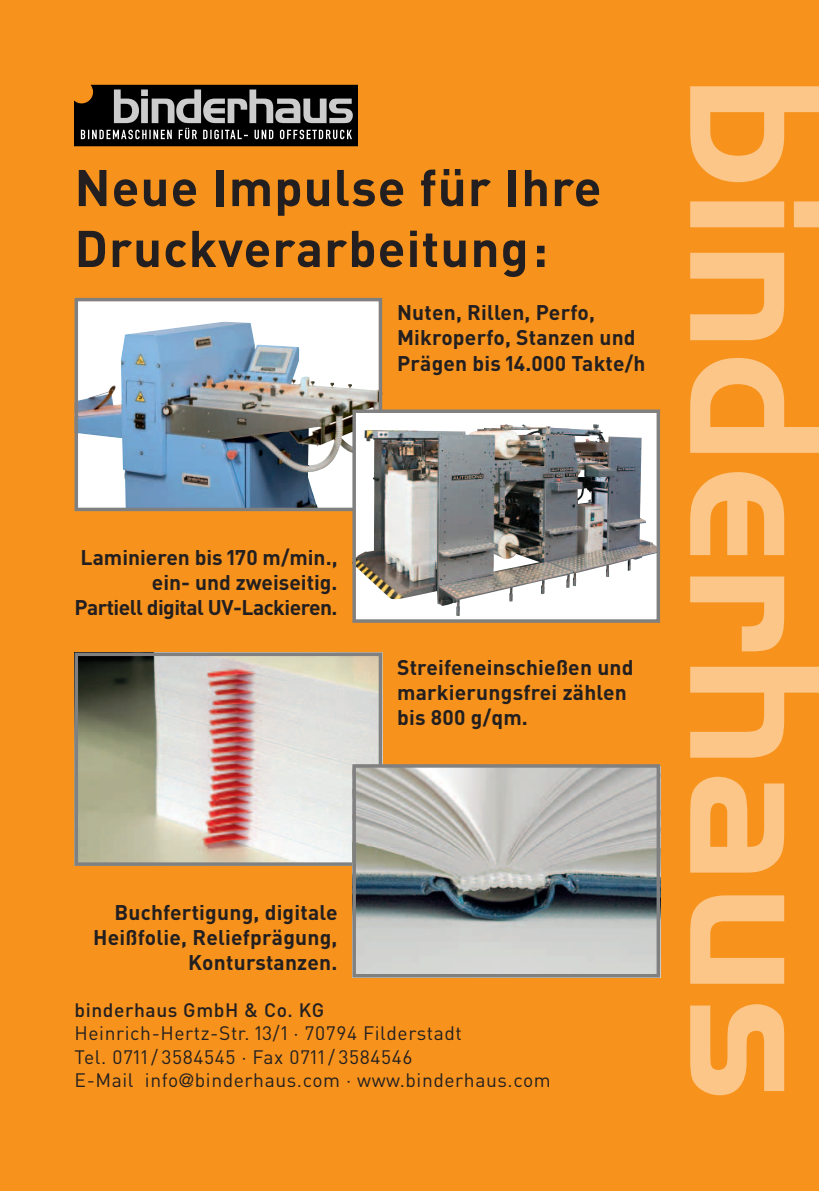
<style>
.page{position:relative;width:819px;height:1191px;background:#f7931d}
.page>*{position:absolute;margin:0;border:0;box-sizing:border-box;transform-origin:0 0}
.t1{font:700 192.85px "Handel Gothic D";color:#fdc689}
.t2{font:700 50.75px/60.9px "DIN";letter-spacing:.02em;color:#231f20}
.t3{font:700 21px/25.2px "DIN";letter-spacing:.01em;color:#231f20}
.t4{font:19.25px/23.1px "DIN";letter-spacing:.03em;color:#231f20}
.t5{font:500 19.25px "DIN";letter-spacing:.03em;color:#231f20}
.s1{font-family:"Frutiger";font-weight:300}
</style>
<div class="page">
<svg style="left:75px;top:85px;width:282px;height:61px;background:#3e3d3b"></svg>
<div style="left:76px;top:299px;width:304px;height:210px;background:#fff"></div>
<img style="left:79px;top:324px;width:299px;height:183px">
<div style="left:75px;top:298px;width:307px;height:213px;border:3px solid #808080"></div>
<div style="left:354px;top:411px;width:304px;height:210px;background:#fff"></div>
<img style="left:356px;top:424px;width:300px;height:192px">
<div style="left:352px;top:409px;width:308px;height:214px;border:3px solid #808080"></div>
<img style="left:79px;top:656px;width:299px;height:206px">
<div style="left:75px;top:652px;width:307px;height:214px;border:3px solid #808080"></div>
<img style="left:356px;top:768px;width:300px;height:205px">
<div style="left:352px;top:764px;width:308px;height:213px;border:3px solid #808080"></div>
<h2 class="t2" style="left:75px;top:162px;width:528px">Neue Impulse für Ihre<br>Druckverarbeitung:</h2>
<p class="t3" style="left:397px;top:302px;width:250px">Nuten, Rillen, Perfo,<br>Mikroperfo, Stanzen und<br>Prägen bis 14.000 Takte/h</p>
<p class="t3" style="left:75px;top:546px;width:264px;text-align:right">Laminieren bis 170 m/min., ein- und zweiseitig.<br>Partiell digital UV-Lackieren.</p>
<p class="t3" style="left:397px;top:656px;width:238px">Streifeneinschießen und markierungsfrei zählen bis 800 g/qm.</p>
<p class="t3" style="left:93px;top:901px;width:246px;text-align:right">Buchfertigung, digitale<br>Heißfolie, Reliefprägung,<br>Konturstanzen.</p>
<p class="t5" style="left:75px;top:999px;width:251px">binderhaus GmbH &amp; Co. KG</p>
<p class="t4" style="left:75px;top:1022px;width:477px">Heinrich-Hertz-Str. 13/1 · 70794 Filderstadt<br>Tel. 0711 / 3584545 · Fax 0711 / 3584546<br>E-Mail info<span class="s1">@</span>binderhaus.com · www.binderhaus.com</p>
<h1 class="t1" style="left:884px;top:74px;width:697px;rotate:90deg">bid h</h1>
<h1 class="t1" style="left:869px;top:240px;width:864px;rotate:90deg">n er aus</h1>
</div>
